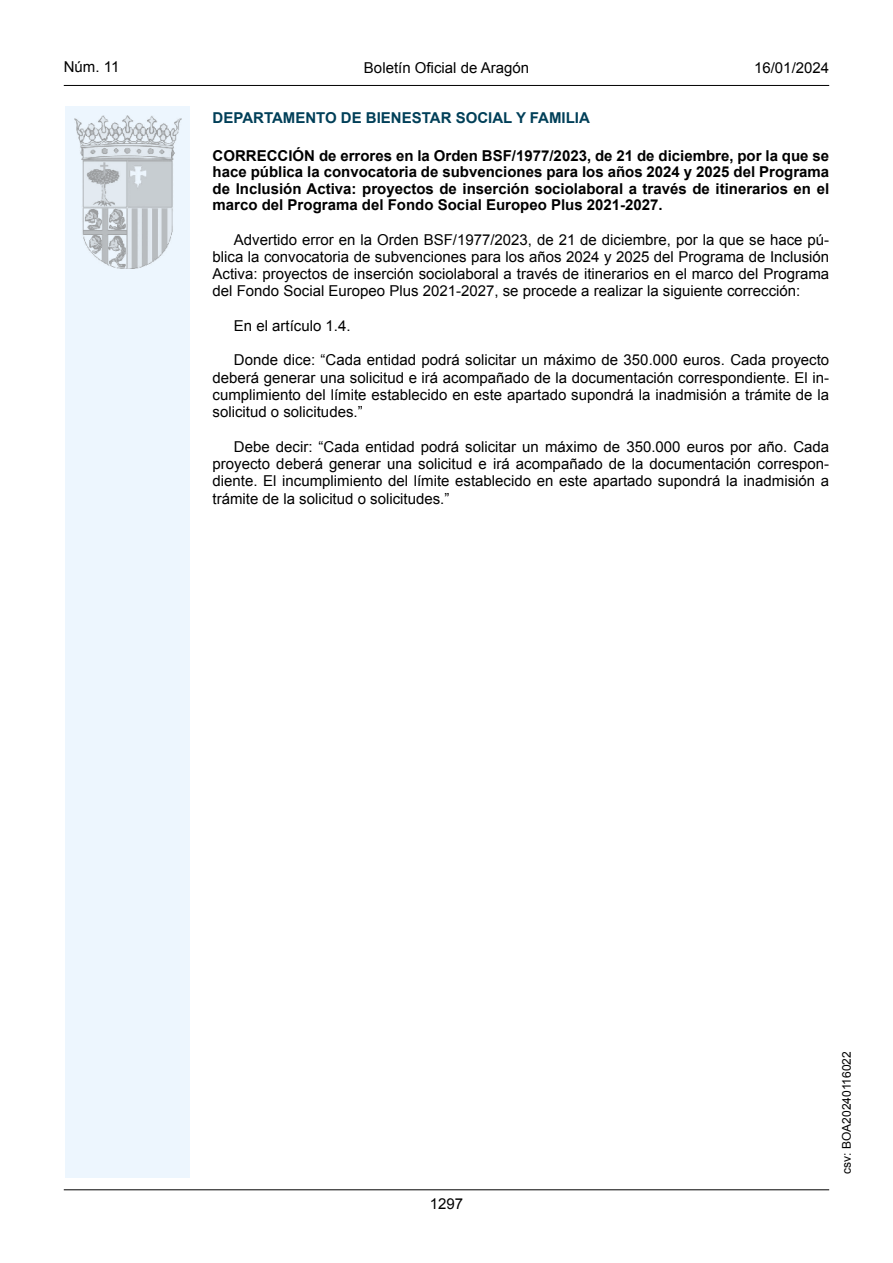
<style>
.page{position:relative;width:893px;height:1263px;background:#fff}
.page>*{position:absolute;margin:0;border:0;box-sizing:border-box;transform-origin:0 0}
.inicio_de_parrafo{font:15px/17.2px "Arial";color:#000;text-align:justify}
.Titulo_text{font:700 15px/16.5px "Arial";color:#000;text-align:justify}
.emisor_text{font:700 15px "Arial";color:#003f58}
.estilo_head-c{font:15px "Arial";color:#000}
.estilo_head-d{font:15px "Arial MT2";color:#000}
.estilo_head-i{font:15px "Arial MT2";color:#000}
.numero_pagina{font:15px "Arial MT2";color:#000}
.estilo_head-i-2{font:12px "Arial MT2";color:#000}
</style>
<div class="page">
<div style="left:65px;top:106px;width:125px;height:1072px;background:#edf6fe"></div>
<img style="left:75px;top:115px;width:106px;height:153px">
<hr style="left:64px;top:85px;width:765px;height:1px;background:#000">
<hr style="left:64px;top:1189px;width:765px;height:1px;background:#000">
<p class="estilo_head-i" style="left:64px;top:57px;width:57px">Núm. 11</p>
<p class="estilo_head-c" style="left:364px;top:57px;width:167px">Boletín Oficial de Aragón</p>
<p class="estilo_head-d" style="left:754px;top:57px;width:77px">16/01/2024</p>
<h5 class="emisor_text" style="left:213px;top:108px;width:379px">DEPARTAMENTO DE BIENESTAR SOCIAL Y FAMILIA</h5>
<p class="Titulo_text" style="left:213px;top:148px;width:618px">CORRECCIÓN de errores en la Orden BSF/1977/2023, de 21 de diciembre, por la que se hace pública la convocatoria de subvenciones para los años 2024 y 2025 del Programa de Inclusión Activa: proyectos de inserción sociolaboral a través de itinerarios en el marco del Programa del Fondo Social Europeo Plus 2021-2027.</p>
<p class="inicio_de_parrafo" style="left:213px;top:231px;width:618px;text-indent:21px">Advertido error en la Orden BSF/1977/2023, de 21 de diciembre, por la que se hace pú&shy;blica la convocatoria de subvenciones para los años 2024 y 2025 del Programa de Inclusión Activa: proyectos de inserción sociolaboral a través de itinerarios en el marco del Programa del Fondo Social Europeo Plus 2021-2027, se procede a realizar la siguiente corrección:</p>
<p class="inicio_de_parrafo" style="left:234px;top:317px;width:118px">En el artículo 1.4.</p>
<p class="inicio_de_parrafo" style="left:213px;top:352px;width:618px;text-indent:21px">Donde dice: “Cada entidad podrá solicitar un máximo de 350.000 euros. Cada proyecto deberá generar una solicitud e irá acompañado de la documentación correspondiente. El in&shy;cumplimiento del límite establecido en este apartado supondrá la inadmisión a trámite de la solicitud o solicitudes.”</p>
<p class="inicio_de_parrafo" style="left:213px;top:438px;width:618px;text-indent:21px">Debe decir: “Cada entidad podrá solicitar un máximo de 350.000 euros por año. Cada proyecto deberá generar una solicitud e irá acompañado de la documentación correspon&shy;diente. El incumplimiento del límite establecido en este apartado supondrá la inadmisión a trámite de la solicitud o solicitudes.”</p>
<p class="numero_pagina" style="left:430px;top:1194px;width:35px">1297</p>
<p class="estilo_head-i-2" style="left:839px;top:1174px;width:124px;rotate:-90deg">csv: BOA20240116022</p>
</div>
